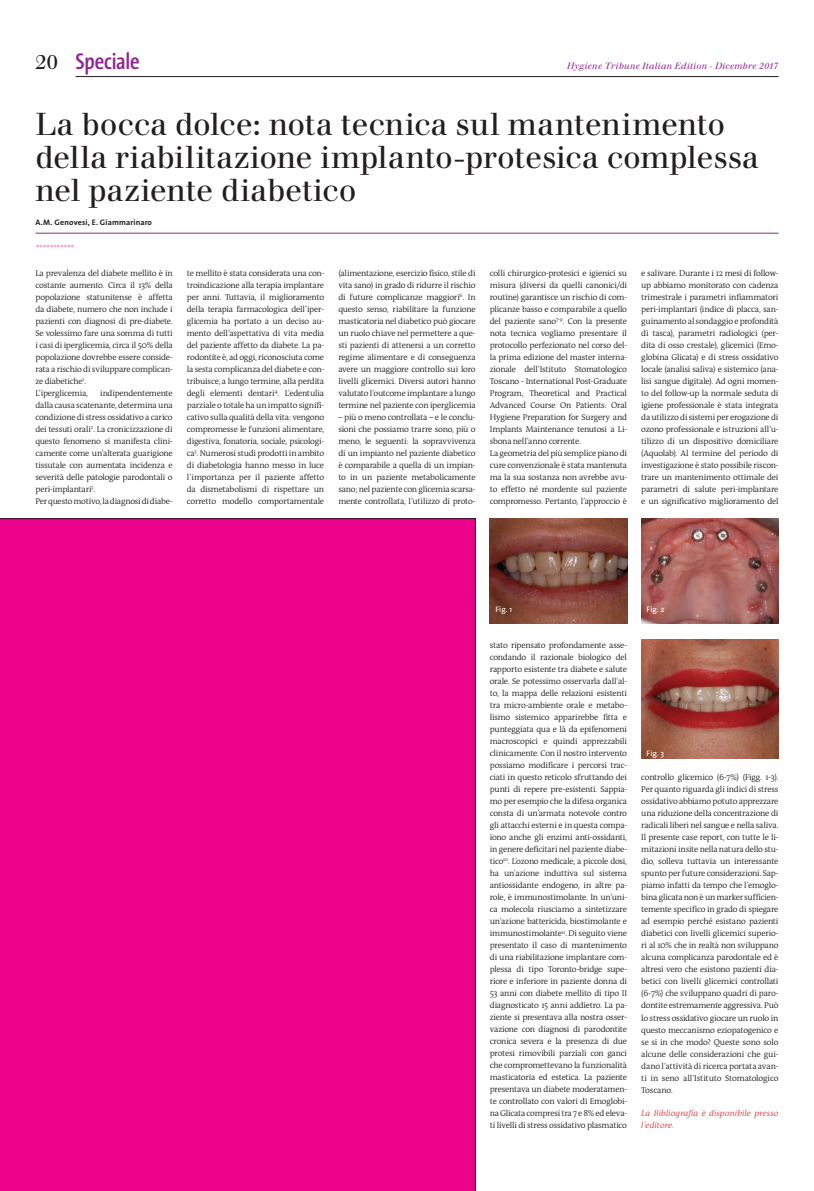
<style>
.page{position:relative;width:814px;height:1191px;background:#fff}
.page>*{position:absolute;margin:0;border:0;box-sizing:border-box;transform-origin:0 0}
.t1{font:31px/33px "Walbaum";letter-spacing:-.005em;color:#231f20}
.t2{font:600 23px "The Sans Cd LF6";letter-spacing:-.01em;color:#90268f}
.t3{font:italic 300 10px "The Antiqua B4 i";color:#ef59a1}
.t4{font:italic 9px "Walbaum";letter-spacing:.03em;color:#90268f}
.t5{font:300 8.5px/12px "The Antiqua B4";letter-spacing:-.025em;color:#231f20;text-align:justify}
.t6{font:italic 300 8.5px/12px "The Antiqua B3 i";letter-spacing:.01em;color:#da2128}
.t7{font:700 8px "The Sans";letter-spacing:.015em;color:#231f20}
.t8{font:8px "The Sans";color:#fff}
.s1{font-family:"Walbaum";font-weight:400;font-size:20px;color:#231f20}
</style>
<div class="page">
<hr style="left:76px;top:76px;width:702px;height:1px;background:#231f20">
<div style="left:0;top:518px;width:475px;height:673px;background:#ed028c"></div>
<hr style="left:35px;top:233px;width:743px;height:1px;background:#90268f">
<img style="left:490px;top:518px;width:137px;height:106px">
<img style="left:641px;top:518px;width:137px;height:106px">
<img style="left:641px;top:639px;width:137px;height:119px">
<h2 class="t2" style="left:35px;top:50px;width:106px"><span class="s1">20</span> Speciale</h2>
<p class="t4" style="left:567px;top:61px;width:213px">Hygiene Tribune Italian Edition - Dicembre 2017</p>
<h1 class="t1" style="left:35px;top:108px;width:725px">La bocca dolce: nota tecnica sul mantenimento della riabilitazione implanto-protesica complessa nel paziente diabetico</h1>
<p class="t7" style="left:35px;top:215px;width:118px">A.M. Genovesi, E. Giammarinaro</p>
<p class="t3" style="left:35px;top:244px;width:40px">***********</p>
<p class="t5" style="left:35px;top:267px;width:139px;text-align:left">La prevalenza del diabete mellito è in costante aumento. Circa il 13% della popolazione statunitense è affetta da diabete, numero che non include i pazienti con diagnosi di pre-diabete.<br>Se volessimo fare una somma di tutti i casi di iperglicemia, circa il 50% della popolazione dovrebbe essere conside&shy;rata a rischio di sviluppare complican&shy;ze diabetiche<sup>1</sup>.<br>L’iperglicemia,</p>
<p class="t5" style="left:187px;top:267px;width:139px">te mellito è stata considerata una con&shy;troindicazione alla terapia implantare per anni. Tuttavia, il miglioramento della terapia farmacologica dell’iper&shy;glicemia ha portato a un deciso au&shy;mento dell’aspettativa di vita media del paziente affetto da diabete. La pa&shy;rodontite è, ad oggi, riconosciuta come la sesta complicanza del diabete e con&shy;tribuisce, a lungo termine, alla perdita degli elementi dentari<sup>4</sup>. L’edentulia parziale o totale ha un impatto signifi&shy;cativo sulla qualità della vita: vengono compromesse le funzioni alimentare, digestiva, fonatoria, sociale, psicologi&shy;ca<sup>5</sup>. Numerosi studi prodotti in ambito di diabetologia hanno messo in luce l’importanza per il paziente affetto da dismetabolismi di rispettare un corretto modello comportamentale</p>
<p class="t5" style="left:338px;top:267px;width:139px">(alimentazione, esercizio fisico, stile di vita sano) in grado di ridurre il rischio di future complicanze maggiori<sup>6</sup>. In questo senso, riabilitare la funzione masticatoria nel diabetico può giocare un ruolo chiave nel permettere a que&shy;sti pazienti di attenersi a un corretto regime alimentare e di conseguenza avere un maggiore controllo sui loro livelli glicemici. Diversi autori hanno valutato l’outcome implantare a lungo termine nel paziente con iperglicemia</p>
<p class="t5" style="left:490px;top:268px;width:139px;text-align:left">colli chirurgico-protesici e igienici su misura (diversi da quelli canonici/di routine) garantisce un rischio di com&shy;plicanze basso e comparabile a quello del paziente sano<sup>7-9</sup>. Con la presente nota tecnica vogliamo presentare il protocollo perfezionato nel corso del&shy;la prima edizione del master interna&shy;zionale dell’Istituto Stomatologico Toscano - International Post-Graduate Program, Theoretical and Practical Advanced Course On Patients: Oral Hygiene Preparation for Surgery and Implants Maintenance tenutosi a Li&shy;sbona nell’anno corrente.<br>La geometria del più semplice piano di cure convenzionale è stata mantenuta ma la sua sostanza non avrebbe avu&shy;to effetto né mordente sul paziente compromesso. Pertanto, l’approccio è</p>
<p class="t5" style="left:641px;top:268px;width:139px">e salivare. Durante i 12 mesi di follow&shy;up abbiamo monitorato con cadenza trimestrale i parametri infiammatori peri-implantari (indice di placca, san&shy;guinamento al sondaggio e profondità di tasca), parametri radiologici (per&shy;dita di osso crestale), glicemici (Emo&shy;globina Glicata) e di stress ossidativo locale (analisi saliva) e sistemico (ana&shy;lisi sangue digitale). Ad ogni momen&shy;to del follow-up la normale seduta di igiene professionale è stata integrata da utilizzo di sistemi per erogazione di ozono professionale e istruzioni all’u&shy;tilizzo di un dispositivo domiciliare (Aquolab). Al termine del periodo di investigazione è stato possibile riscon&shy;trare un mantenimento ottimale dei parametri di salute peri-implantare e un significativo miglioramento del</p>
<p class="t5" style="left:35px;top:387px;width:139px;text-align:left;text-indent:65px">indipendentemente dalla causa scatenante, determina una condizione di stress ossidativo a carico dei tessuti orali<sup>2</sup>. La cronicizzazione di questo fenomeno si manifesta clini&shy;camente come un’alterata guarigione tissutale con aumentata incidenza e severità delle patologie parodontali o peri-implantari<sup>3</sup>.<br>Per questo motivo, la diagnosi di diabe-</p>
<p class="t5" style="left:338px;top:412px;width:139px">– più o meno controllata – e le conclu&shy;sioni che possiamo trarre sono, più o meno, le seguenti: la sopravvivenza di un impianto nel paziente diabetico è comparabile a quella di un impian&shy;to in un paziente metabolicamente sano; nel paziente con glicemia scarsa&shy;mente controllata, l’utilizzo di proto-</p>
<p class="t8" style="left:495px;top:603px;width:18px">Fig. 1</p>
<p class="t8" style="left:646px;top:603px;width:19px">Fig. 2</p>
<p class="t5" style="left:490px;top:640px;width:139px">stato ripensato profondamente asse&shy;condando il razionale biologico del rapporto esistente tra diabete e salute orale. Se potessimo osservarla dall’al&shy;to, la mappa delle relazioni esistenti tra micro-ambiente orale e metabo&shy;lismo sistemico apparirebbe fitta e punteggiata qua e là da epifenomeni macroscopici e quindi apprezzabili clinicamente. Con il nostro intervento possiamo modificare i percorsi trac&shy;ciati in questo reticolo sfruttando dei punti di repere pre-esistenti. Sappia&shy;mo per esempio che la difesa organica consta di un’armata notevole contro gli attacchi esterni e in questa compa&shy;iono anche gli enzimi anti-ossidanti, in genere deficitari nel paziente diabe&shy;tico<sup>10</sup>. L’ozono medicale, a piccole dosi, ha un’azione induttiva sul sistema antiossidante endogeno, in altre pa&shy;role, è immunostimolante. In un’uni&shy;ca molecola riusciamo a sintetizzare un’azione battericida, biostimolante e immunostimolante<sup>11</sup>. Di seguito viene presentato il caso di mantenimento di una riabilitazione implantare com&shy;plessa di tipo Toronto-bridge supe&shy;riore e inferiore in paziente donna di 53 anni con diabete mellito di tipo II diagnosticato 15 anni addietro. La pa&shy;ziente si presentava alla nostra osser&shy;vazione con diagnosi di parodontite cronica severa e la presenza di due protesi rimovibili parziali con ganci che compromettevano la funzionalità masticatoria ed estetica. La paziente presentava un diabete moderatamen&shy;te controllato con valori di Emoglobi&shy;na Glicata compresi tra 7 e 8% ed eleva&shy;ti livelli di stress ossidativo plasmatico</p>
<p class="t8" style="left:646px;top:747px;width:19px">Fig. 3</p>
<p class="t5" style="left:641px;top:772px;width:139px">controllo glicemico (6-7%) (Figg. 1-3).<br>Per quanto riguarda gli indici di stress ossidativo abbiamo potuto apprezzare una riduzione della concentrazione di radicali liberi nel sangue e nella saliva.<br>Il presente case report, con tutte le li&shy;mitazioni insite nella natura dello stu&shy;dio, solleva tuttavia un interessante spunto per future considerazioni. Sap&shy;piamo infatti da tempo che l’emoglo&shy;bina glicata non è un marker sufficien&shy;temente specifico in grado di spiegare ad esempio perché esistano pazienti diabetici con livelli glicemici superio&shy;ri al 10% che in realtà non sviluppano alcuna complicanza parodontale ed è altresì vero che esistono pazienti dia&shy;betici con livelli glicemici controllati (6-7%) che sviluppano quadri di paro&shy;dontite estremamente aggressiva. Può lo stress ossidativo giocare un ruolo in questo meccanismo eziopatogenico e se si in che modo? Queste sono solo alcune delle considerazioni che gui&shy;dano l’attività di ricerca portata avan&shy;ti in seno all’Istituto Stomatologico Toscano.</p>
<p class="t6" style="left:641px;top:1107px;width:139px">La Bibliografia è disponibile presso l’editore.</p>
</div>
